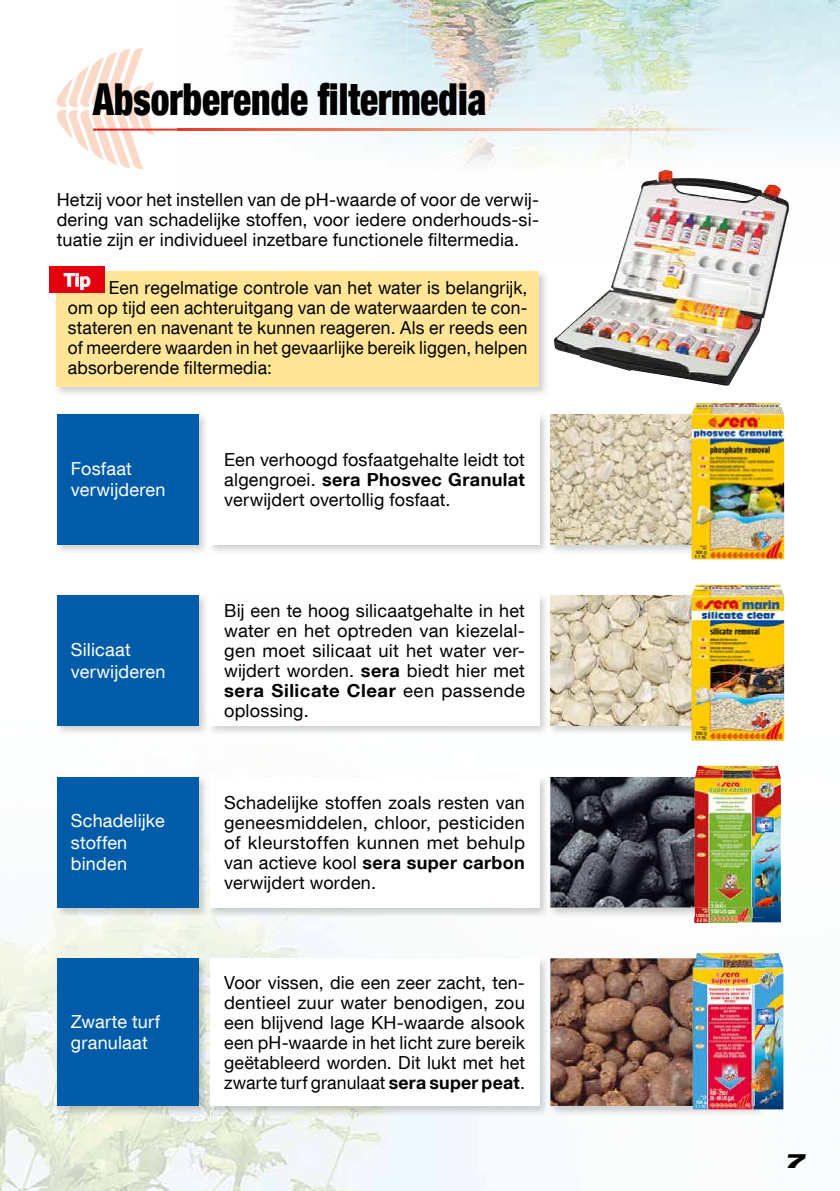
<style>
.page{position:relative;width:840px;height:1191px;background:#fff}
.page>*{position:absolute;margin:0;border:0;box-sizing:border-box;transform-origin:0 0}
.t1{font:900 condensed 44px "Helvetica Neue LT Com";color:#000;scale:.85 1}
.t2{font:italic 900 expanded 20px "Helvetica Neue LT Com";color:#000}
.t3{font:18px/20px "Helvetica Neue LT Com";letter-spacing:.01em;color:#000;text-align:justify}
.t4{font:18px/21.6px "Helvetica Neue LT Com";letter-spacing:.01em;color:#fff}
.t5{font:700 18px "Helvetica Neue LT Com";color:#fff}
.s1{font-weight:700}
</style>
<div class="page">
<img style="left:407px;top:0;width:432px;height:213px">
<img style="left:0;top:909px;width:69px;height:282px">
<img style="left:770px;top:801px;width:14px;height:309px">
<img style="left:69px;top:917px;width:701px;height:39px">
<img style="left:69px;top:1109px;width:701px;height:82px">
<img style="left:179px;top:0;width:228px;height:144px">
<img style="left:179px;top:129px;width:581px;height:2px">
<svg style="left:56px;top:48px;width:123px;height:121px"></svg>
<img style="left:56px;top:271px;width:490px;height:123px">
<div style="left:56px;top:271px;width:482px;height:115px;background:#ffe596"></div>
<div style="left:49px;top:267px;width:56px;height:26px;background:#e3000f"></div>
<svg style="left:64px;top:273px;width:26px;height:17px"></svg>
<img style="left:553px;top:170px;width:235px;height:216px">
<img style="left:58px;top:595px;width:633px;height:138px">
<div style="left:210px;top:595px;width:329px;height:131px;background:#fff"></div>
<img style="left:208px;top:595px;width:1px;height:138px">
<div style="left:57px;top:595px;width:141px;height:131px;background:#005ca9"></div>
<img style="left:548px;top:595px;width:1px;height:138px">
<img style="left:550px;top:595px;width:141px;height:131px">
<img style="left:57px;top:414px;width:634px;height:138px">
<div style="left:210px;top:414px;width:329px;height:130px;background:#fff"></div>
<img style="left:208px;top:414px;width:1px;height:138px">
<div style="left:57px;top:414px;width:141px;height:130px;background:#005ca9"></div>
<img style="left:548px;top:414px;width:1px;height:138px">
<img style="left:550px;top:414px;width:141px;height:130px">
<img style="left:54px;top:777px;width:683px;height:140px">
<div style="left:210px;top:777px;width:329px;height:130px;background:#fff"></div>
<img style="left:208px;top:777px;width:1px;height:140px">
<div style="left:57px;top:777px;width:141px;height:130px;background:#005ca9"></div>
<img style="left:548px;top:777px;width:1px;height:140px">
<img style="left:550px;top:777px;width:187px;height:130px">
<img style="left:54px;top:956px;width:710px;height:160px">
<div style="left:210px;top:958px;width:329px;height:148px;background:#fff"></div>
<img style="left:208px;top:956px;width:1px;height:160px">
<div style="left:57px;top:958px;width:141px;height:148px;background:#005ca9"></div>
<img style="left:548px;top:956px;width:1px;height:160px">
<img style="left:550px;top:958px;width:141px;height:148px">
<img style="left:691px;top:403px;width:92px;height:156px">
<img style="left:691px;top:584px;width:92px;height:157px">
<img style="left:695px;top:765px;width:85px;height:53px">
<img style="left:737px;top:817px;width:43px;height:105px">
<img style="left:694px;top:917px;width:43px;height:5px">
<img style="left:695px;top:952px;width:88px;height:157px">
<img style="left:691px;top:956px;width:73px;height:153px">
<img style="left:691px;top:958px;width:63px;height:148px">
<h1 class="t1" style="left:93px;top:73px;width:464px">Absorberende filtermedia</h1>
<p class="t3" style="left:57px;top:189px;width:483px">Hetzĳ voor het instellen van de pH-waarde of voor de verwĳ&shy;dering van schadelĳke stoffen, voor iedere onderhouds-si&shy;tuatie zĳn er individueel inzetbare functionele filtermedia.</p>
<p class="t3" style="left:68px;top:277px;width:461px;text-indent:41px">Een regelmatige controle van het water is belangrĳk, om op tĳd een achteruitgang van de waterwaarden te con&shy;stateren en navenant te kunnen reageren. Als er reeds een of meerdere waarden in het gevaarlĳke bereik liggen, helpen absorberende filtermedia:</p>
<p class="t5" style="left:64px;top:268px;width:28px">Tip</p>
<p class="t4" style="left:71px;top:457px;width:96px">Fosfaat verwijderen</p>
<p class="t4" style="left:71px;top:638px;width:96px">Silicaat verwijderen</p>
<p class="t4" style="left:71px;top:809px;width:95px">Schadelijke stoffen binden</p>
<p class="t4" style="left:71px;top:1010px;width:91px">Zwarte turf granulaat</p>
<p class="t3" style="left:224px;top:449px;width:302px">Een verhoogd fosfaatgehalte leidt tot algengroei. <span class="s1">sera Phosvec Granulat </span>verwĳdert overtollig fosfaat.</p>
<p class="t3" style="left:224px;top:600px;width:302px">Bĳ een te hoog silicaatgehalte in het water en het optreden van kiezelal&shy;gen moet silicaat uit het water ver&shy;wĳdert worden. <span class="s1">sera</span> biedt hier met <span class="s1">sera Silicate Clear</span> een passende oplossing.</p>
<p class="t3" style="left:224px;top:791px;width:302px">Schadelĳke stoffen zoals resten van geneesmiddelen, chloor, pesticiden of kleurstoffen kunnen met behulp van actieve kool <span class="s1">sera super carbon </span>verwĳdert worden.</p>
<p class="t3" style="left:224px;top:971px;width:302px">Voor vissen, die een zeer zacht, ten&shy;dentieel zuur water benodigen, zou een blĳvend lage KH-waarde alsook een pH-waarde in het licht zure bereik geëtableerd worden. Dit lukt met het zwarte turf granulaat <span class="s1">sera super peat</span>.</p>
<p class="t2" style="left:784px;top:1147px;width:20px">7</p>
</div>
